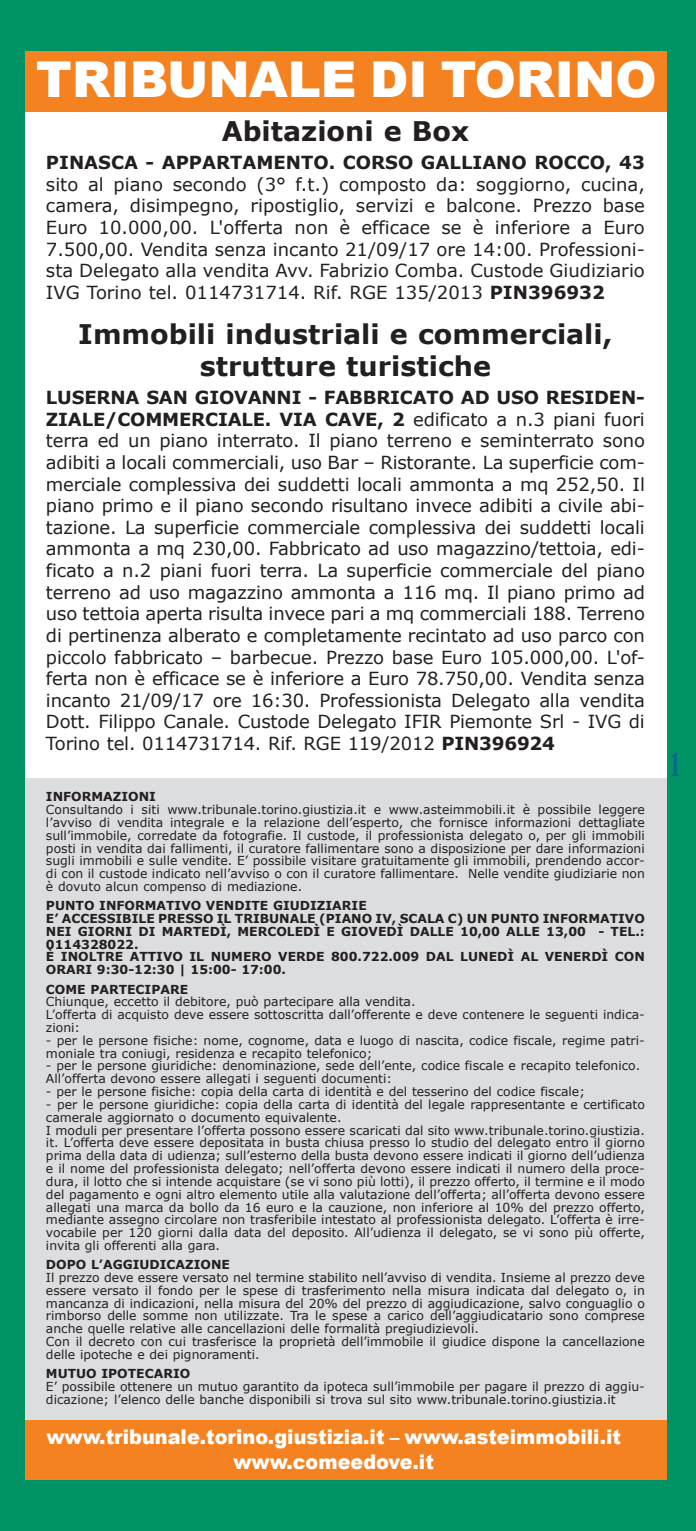
<style>
.page{position:relative;width:696px;height:1531px;background:#fff}
.page>*{position:absolute;margin:0;border:0;box-sizing:border-box;transform-origin:0 0}
.t1{font:900 49.5px "Arial";color:#fff}
.t2{font:700 33.75px "Times";color:#096490;scale:.6 1}
.t3{font:700 27px/32.4px "Verdana";color:#231f20;text-align:center}
.t4{font:900 20.25px/24.8px "Arial";color:#fff;text-align:center;scale:.95 1}
.t5{font:18px/21.6px "Verdana";letter-spacing:-.01em;color:#231f20;text-align:justify}
.t6{font:700 18px "Verdana";color:#231f20}
.t7{font:12.38px/12.8px "Verdana";color:#231f20}
.t8{font:700 12.38px/12.8px "Verdana";color:#231f20}
.s1{font-weight:700}
</style>
<div class="page">
<div style="left:0;top:0;width:695px;height:1531px;background:#009365"></div>
<div style="left:26px;top:51px;width:641px;height:1429px;background:#fff"></div>
<div style="left:26px;top:51px;width:641px;height:61px;background:#f58220"></div>
<div style="left:26px;top:1419px;width:641px;height:61px;background:#f58220"></div>
<div style="left:26px;top:778px;width:641px;height:641px;background:#dcdddf"></div>
<h1 class="t1" style="left:36px;top:43px;width:621px">TRIBUNALE DI TORINO</h1>
<h3 class="t3" style="left:221px;top:115px;width:249px">Abitazioni e Box</h3>
<h3 class="t6" style="left:46px;top:150px;width:600px">PINASCA - APPARTAMENTO. CORSO GALLIANO ROCCO, 43</h3>
<p class="t5" style="left:46px;top:173px;width:600px">sito al piano secondo (3° f.t.) composto da: soggiorno, cucina, camera, disimpegno, ripostiglio, servizi e balcone. Prezzo base Euro 10.000,00. L'offerta non è efficace se è inferiore a Euro 7.500,00. Vendita senza incanto 21/09/17 ore 14:00. Professioni&shy;sta Delegato alla vendita Avv. Fabrizio Comba. Custode Giudiziario IVG Torino tel. 0114731714. Rif. RGE 135/2013 <span class="s1">PIN396932</span></p>
<h3 class="t3" style="left:78px;top:317px;width:535px">Immobili industriali e commerciali, strutture turistiche</h3>
<p class="t5" style="left:46px;top:387px;width:600px"><span class="s1">LUSERNA SAN GIOVANNI - FABBRICATO AD USO RESIDEN-ZIALE/COMMERCIALE. VIA CAVE, 2</span> edificato a n.3 piani fuori terra ed un piano interrato. Il piano terreno e seminterrato sono adibiti a locali commerciali, uso Bar – Ristorante. La superficie com&shy;merciale complessiva dei suddetti locali ammonta a mq 252,50. Il piano primo e il piano secondo risultano invece adibiti a civile abi&shy;tazione. La superficie commerciale complessiva dei suddetti locali ammonta a mq 230,00. Fabbricato ad uso magazzino/tettoia, edi&shy;ficato a n.2 piani fuori terra. La superficie commerciale del piano terreno ad uso magazzino ammonta a 116 mq. Il piano primo ad uso tettoia aperta risulta invece pari a mq commerciali 188. Terreno di pertinenza alberato e completamente recintato ad uso parco con piccolo fabbricato – barbecue. Prezzo base Euro 105.000,00. L'of&shy;ferta non è efficace se è inferiore a Euro 78.750,00. Vendita senza incanto 21/09/17 ore 16:30. Professionista Delegato alla vendita Dott. Filippo Canale. Custode Delegato IFIR Piemonte Srl - IVG di Torino tel. 0114731714. Rif. RGE 119/2012 <span class="s1">PIN396924</span></p>
<p class="t8" style="left:46px;top:790px;width:111px">INFORMAZIONI</p>
<p class="t7" style="left:46px;top:803px;width:600px;text-align:justify">Consultando i siti www.tribunale.torino.giustizia.it e www.asteimmobili.it è possibile leggere l’avviso di vendita integrale e la relazione dell’esperto, che fornisce informazioni dettagliate sull’immobile, corredate da fotografie. Il custode, il professionista delegato o, per gli immobili posti in vendita dai fallimenti, il curatore fallimentare sono a disposizione per dare informazioni sugli immobili e sulle vendite. E’ possibile visitare gratuitamente gli immobili, prendendo accor&shy;di con il custode indicato nell’avviso o con il curatore fallimentare. Nelle vendite giudiziarie non è dovuto alcun compenso di mediazione.</p>
<p class="t8" style="left:46px;top:899px;width:600px">PUNTO INFORMATIVO VENDITE GIUDIZIARIE<br>E’ ACCESSIBILE PRESSO IL TRIBUNALE (PIANO IV, SCALA C) UN PUNTO INFORMATIVO NEI GIORNI DI MARTEDÌ, MERCOLEDÌ E GIOVEDÌ DALLE 10,00 ALLE 13,00 - TEL.:<br>0114328022.<br>È INOLTRE ATTIVO IL NUMERO VERDE 800.722.009 DAL LUNEDÌ AL VENERDÌ CON ORARI 9:30-12:30 | 15:00- 17:00.</p>
<p class="t8" style="left:46px;top:982px;width:144px">COME PARTECIPARE</p>
<p class="t7" style="left:46px;top:995px;width:600px">Chiunque, eccetto il debitore, può partecipare alla vendita.<br>L’offerta di acquisto deve essere sottoscritta dall’offerente e deve contenere le seguenti indica&shy;zioni:</p>
<p class="t7" style="left:46px;top:1034px;width:600px">- per le persone fisiche: nome, cognome, data e luogo di nascita, codice fiscale, regime patri&shy;moniale tra coniugi, residenza e recapito telefonico;</p>
<p class="t7" style="left:46px;top:1059px;width:595px">- per le persone giuridiche: denominazione, sede dell’ente, codice fiscale e recapito telefonico.<br>All’offerta devono essere allegati i seguenti documenti:</p>
<p class="t7" style="left:46px;top:1085px;width:540px">- per le persone fisiche: copia della carta di identità e del tesserino del codice fiscale;</p>
<p class="t7" style="left:46px;top:1098px;width:600px">- per le persone giuridiche: copia della carta di identità del legale rappresentante e certificato camerale aggiornato o documento equivalente.<br>I moduli per presentare l’offerta possono essere scaricati dal sito www.tribunale.torino.giustizia. it. L’offerta deve essere depositata in busta chiusa presso lo studio del delegato entro il giorno prima della data di udienza; sull’esterno della busta devono essere indicati il giorno dell’udienza e il nome del professionista delegato; nell’offerta devono essere indicati il numero della proce&shy;dura, il lotto che si intende acquistare (se vi sono più lotti), il prezzo offerto, il termine e il modo del pagamento e ogni altro elemento utile alla valutazione dell’offerta; all’offerta devono essere allegati una marca da bollo da 16 euro e la cauzione, non inferiore al 10% del prezzo offerto, mediante assegno circolare non trasferibile intestato al professionista delegato. L’offerta è irre&shy;vocabile per 120 giorni dalla data del deposito. All’udienza il delegato, se vi sono più offerte, invita gli offerenti alla gara.</p>
<p class="t8" style="left:46px;top:1258px;width:185px">DOPO L’AGGIUDICAZIONE</p>
<p class="t7" style="left:46px;top:1271px;width:600px">Il prezzo deve essere versato nel termine stabilito nell’avviso di vendita. Insieme al prezzo deve essere versato il fondo per le spese di trasferimento nella misura indicata dal delegato o, in mancanza di indicazioni, nella misura del 20% del prezzo di aggiudicazione, salvo conguaglio o rimborso delle somme non utilizzate. Tra le spese a carico dell’aggiudicatario sono comprese anche quelle relative alle cancellazioni delle formalità pregiudizievoli.<br>Con il decreto con cui trasferisce la proprietà dell’immobile il giudice dispone la cancellazione delle ipoteche e dei pignoramenti.</p>
<p class="t8" style="left:46px;top:1367px;width:146px">MUTUO IPOTECARIO</p>
<p class="t7" style="left:46px;top:1380px;width:600px">E’ possibile ottenere un mutuo garantito da ipoteca sull’immobile per pagare il prezzo di aggiu&shy;dicazione; l’elenco delle banche disponibili si trova sul sito www.tribunale.torino.giustizia.it</p>
<h3 class="t4" style="left:46px;top:1423px;width:606px">www.tribunale.torino.giustizia.it – www.asteimmobili.it www.comeedove.it</h3>
<h2 class="t2" style="left:669px;top:732px;width:18px">1</h2>
</div>
